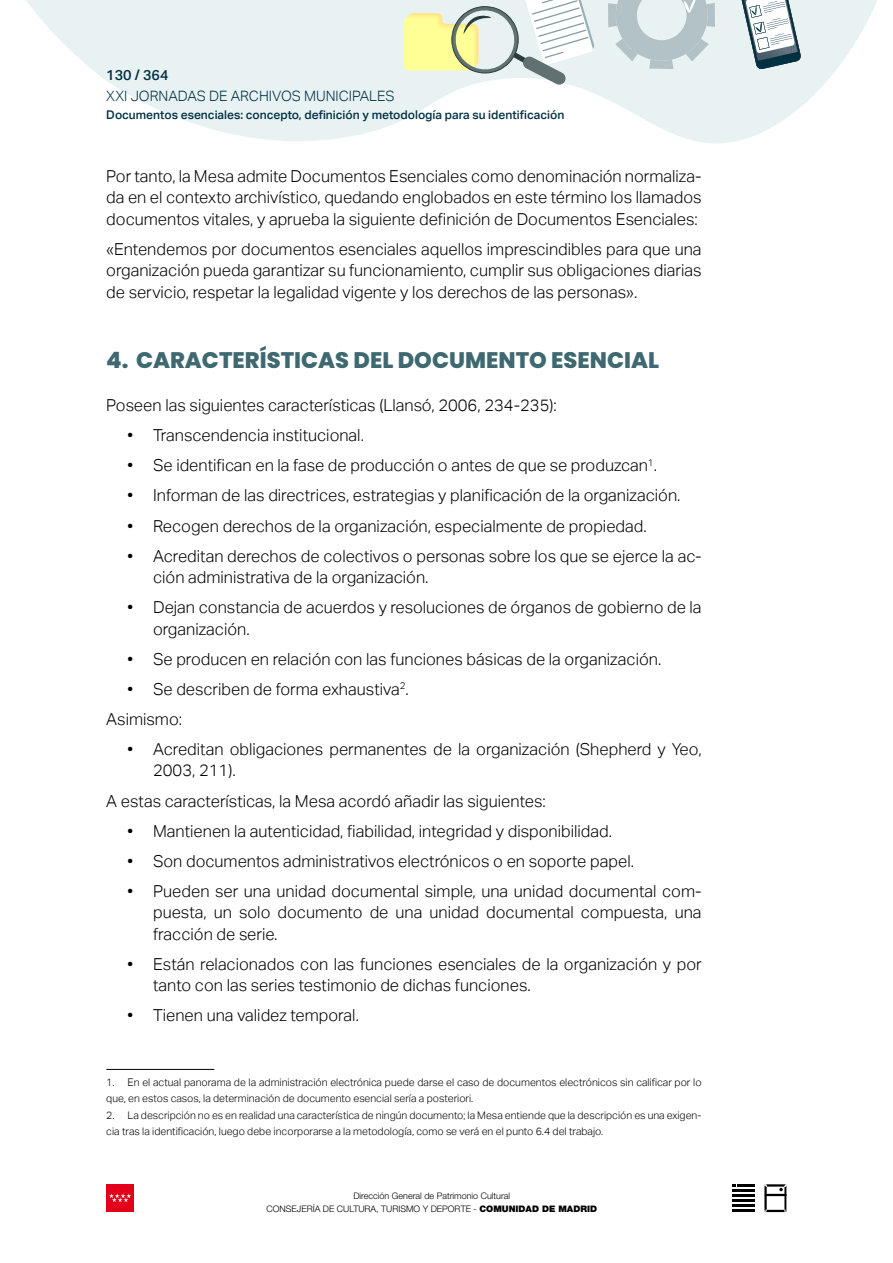
<style>
.page{position:relative;width:893px;height:1263px;background:#fff}
.page>*{position:absolute;margin:0;border:0;box-sizing:border-box;transform-origin:0 0}
.Ladillo_2{font:800 22.5px "Poppins";color:#3f6971}
.TXT{font:300 16.5px/21.5px "Aktiv Grotesk";color:#000}
.t1{font:300 14.25px "Aktiv Grotesk";color:#003042}
.t2{font:500 14.25px "Aktiv Grotesk";color:#003042}
.t3{font:500 12px "Aktiv Grotesk";color:#003042}
.Nota{font:300 10.5px/16.5px "Aktiv Grotesk";color:#000}
.t4{font:300 9px/13.5px "Helvetica Neue LT Std";color:#000;text-align:center}
.s1{font-weight:900}
</style>
<div class="page">
<svg style="left:764px;top:1184px;width:23px;height:28px"></svg>
<svg style="left:732px;top:1184px;width:22px;height:2px"></svg>
<hr style="left:732px;top:1189px;width:22px;height:3px;background:#000">
<hr style="left:732px;top:1194px;width:22px;height:3px;background:#000">
<hr style="left:732px;top:1205px;width:22px;height:2px;background:#000">
<hr style="left:732px;top:1199px;width:22px;height:3px;background:#000">
<hr style="left:732px;top:1210px;width:22px;height:2px;background:#000">
<div style="left:106px;top:1184px;width:28px;height:28px;background:#e2001a"></div>
<svg style="left:109px;top:1193px;width:22px;height:9px"></svg>
<svg style="left:26px;top:0;width:851px;height:143px;fill:#e8f2f2"></svg>
<svg style="left:608px;top:0;width:107px;height:69px;background:#ccd9db"></svg>
<svg style="left:739px;top:0;width:62px;height:70px"></svg>
<svg style="left:404px;top:0;width:191px;height:86px"></svg>
<hr style="left:106px;top:1069px;width:108px;height:1px;background:#000">
<p class="t2" style="left:106px;top:66px;width:64px">130 / 364</p>
<p class="t3" style="left:106px;top:108px;width:460px">Documentos esenciales: concepto, definición y metodología para su identificación</p>
<p class="t1" style="left:106px;top:88px;width:290px">XXI JORNADAS DE ARCHIVOS MUNICIPALES</p>
<p class="TXT" style="left:106px;top:165px;width:597px;text-align:justify">Por tanto, la Mesa admite Documentos Esenciales como denominación normaliza&shy;da en el contexto archivístico, quedando englobados en este término los llamados documentos vitales, y aprueba la siguiente definición de Documentos Esenciales:</p>
<p class="TXT" style="left:106px;top:238px;width:597px;text-align:justify">«Entendemos por documentos esenciales aquellos imprescindibles para que una organización pueda garantizar su funcionamiento, cumplir sus obligaciones diarias de servicio, respetar la legalidad vigente y los derechos de las personas».</p>
<p class="Ladillo_2" style="left:106px;top:347px;width:554px">4. CARACTERÍSTICAS DEL DOCUMENTO ESENCIAL</p>
<p class="TXT" style="left:106px;top:395px;width:452px">Poseen las siguientes características (Llansó, 2006, 234-235):</p>
<p class="TXT" style="left:128px;top:425px;width:238px">• Transcendencia institucional.</p>
<p class="TXT" style="left:128px;top:455px;width:531px">• Se identifican en la fase de producción o antes de que se produzcan<sup>1</sup>.</p>
<p class="TXT" style="left:128px;top:485px;width:554px">• Informan de las directrices, estrategias y planificación de la organización.</p>
<p class="TXT" style="left:128px;top:515px;width:521px">• Recogen derechos de la organización, especialmente de propiedad.</p>
<p class="TXT" style="left:153px;top:545px;width:550px;text-indent:-26px">• Acreditan derechos de colectivos o personas sobre los que se ejerce la ac&shy;ción administrativa de la organización.</p>
<p class="TXT" style="left:153px;top:597px;width:550px;text-indent:-26px">• Dejan constancia de acuerdos y resoluciones de órganos de gobierno de la organización.</p>
<p class="TXT" style="left:128px;top:648px;width:535px">• Se producen en relación con las funciones básicas de la organización.</p>
<p class="TXT" style="left:128px;top:678px;width:283px">• Se describen de forma exhaustiva<sup>2</sup>.</p>
<p class="TXT" style="left:106px;top:708px;width:77px">Asimismo:</p>
<p class="TXT" style="left:153px;top:739px;width:550px;text-indent:-26px">• Acreditan obligaciones permanentes de la organización (Shepherd y Yeo,<br>2003, 211).</p>
<p class="TXT" style="left:106px;top:790px;width:441px">A estas características, la Mesa acordó añadir las siguientes:</p>
<p class="TXT" style="left:128px;top:820px;width:486px">• Mantienen la autenticidad, fiabilidad, integridad y disponibilidad.</p>
<p class="TXT" style="left:128px;top:850px;width:508px">• Son documentos administrativos electrónicos o en soporte papel.</p>
<p class="TXT" style="left:153px;top:880px;width:550px;text-align:justify;text-indent:-26px">• Pueden ser una unidad documental simple, una unidad documental com&shy;puesta, un solo documento de una unidad documental compuesta, una fracción de serie.</p>
<p class="TXT" style="left:153px;top:953px;width:550px;text-indent:-26px">• Están relacionados con las funciones esenciales de la organización y por tanto con las series testimonio de dichas funciones.</p>
<p class="TXT" style="left:128px;top:1005px;width:233px">• Tienen una validez temporal.</p>
<p class="Nota" style="left:106px;top:1074px;width:597px">1. En el actual panorama de la administración electrónica puede darse el caso de documentos electrónicos sin calificar por lo que, en estos casos, la determinación de documento esencial sería a posteriori.</p>
<p class="Nota" style="left:106px;top:1107px;width:597px">2. La descripción no es en realidad una característica de ningún documento; la Mesa entiende que la descripción es una exigen&shy;cia tras la identificación, luego debe incorporarse a la metodología, como se verá en el punto 6.4 del trabajo.</p>
<p class="t4" style="left:267px;top:1188px;width:332px">Dirección General de Patrimonio Cultural<br>CONSEJERÍA DE CULTURA, TURISMO Y DEPORTE - <span class="s1">COMUNIDAD DE MADRID</span></p>
</div>
